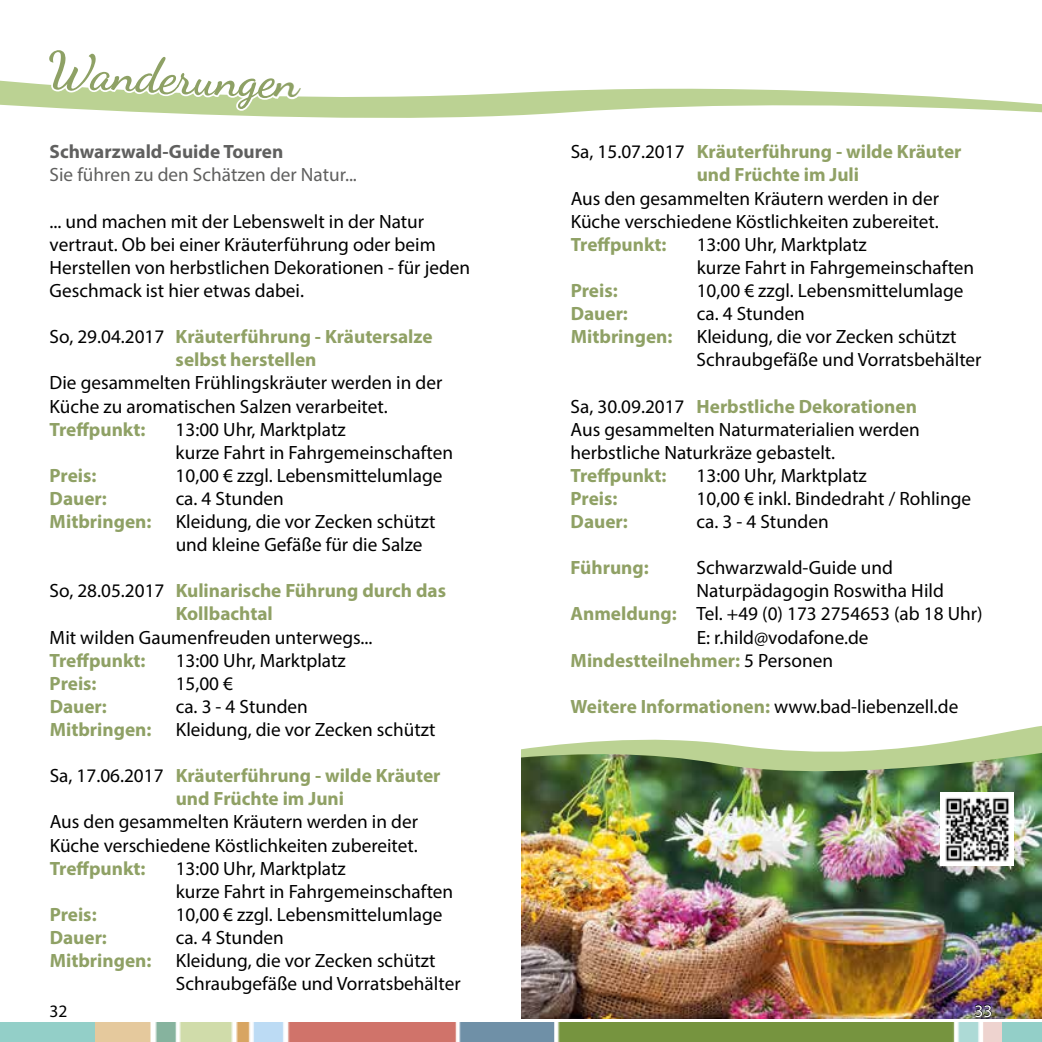
<style>
.page{position:relative;width:1042px;height:1042px;background:#fff}
.page>*{position:absolute;margin:0;border:0;box-sizing:border-box;transform-origin:0 0}
.t1{font:700 49px "Dancing Script";color:#8ea165}
.t2{font:19.25px/23.1px "Myriad Pro";color:#000}
.t3{font:700 19.25px/23.1px "Myriad Pro";color:#90a165}
.t4{font:700 19.25px "Myriad Pro";color:#8fa165}
.t5{font:19.25px "Myriad Pro";color:#60605f}
.t6{font:700 19.25px "Myriad Pro";color:#60605f}
.t7{font:17.5px "Myriad Pro";color:#000}
.t8{font:17.5px "Myriad Pro";color:#fff}
.s1{font-weight:400;color:#000}
.s2{font-weight:700;color:#90a165}
</style>
<div class="page">
<svg style="left:0;top:80px;width:1042px;height:38px"></svg>
<img style="left:521px;top:787px;width:521px;height:231px">
<img style="left:940px;top:792px;width:73px;height:73px">
<img style="left:521px;top:726px;width:521px;height:61px">
<div style="left:0;top:1023px;width:1042px;height:19px;background:#93cfc8"></div>
<img style="left:96px;top:1023px;width:905px;height:19px">
<svg style="left:974px;top:1004px;width:18px;height:13px"></svg>
<svg style="left:45px;top:80px;width:260px;height:38px"></svg>
<h1 class="t1" style="left:115px;top:43px;width:83px;rotate:3deg">nder</h1>
<p class="t6" style="left:50px;top:139px;width:235px">Schwarzwald-Guide Touren</p>
<p class="t5" style="left:50px;top:163px;width:309px">Sie führen zu den Schätzen der Natur...</p>
<p class="t2" style="left:50px;top:209px;width:422px">... und machen mit der Lebenswelt in der Natur vertraut. Ob bei einer Kräuterführung oder beim Herstellen von herbstlichen Dekorationen - für jeden Geschmack ist hier etwas dabei.</p>
<p class="t3" style="left:50px;top:324px;width:384px;text-align:center"><span class="s1">So, 29.04.2017</span> Kräuterführung - Kräutersalze selbst herstellen</p>
<p class="t2" style="left:50px;top:371px;width:394px">Die gesammelten Frühlingskräuter werden in der<br>Küche zu aromatischen Salzen verarbeitet.</p>
<p class="t4" style="left:50px;top:416px;width:97px">Treffpunkt:</p>
<p class="t2" style="left:176px;top:417px;width:279px">13:00 Uhr, Marktplatz<br>kurze Fahrt in Fahrgemeinschaften</p>
<p class="t4" style="left:50px;top:463px;width:48px">Preis:</p>
<p class="t2" style="left:176px;top:463px;width:268px">10,00 € zzgl. Lebensmittelumlage</p>
<p class="t4" style="left:50px;top:486px;width:59px">Dauer:</p>
<p class="t2" style="left:176px;top:486px;width:110px">ca. 4 Stunden</p>
<p class="t4" style="left:50px;top:509px;width:103px">Mitbringen:</p>
<p class="t2" style="left:176px;top:510px;width:261px">Kleidung, die vor Zecken schützt und kleine Gefäße für die Salze</p>
<p class="t3" style="left:176px;top:579px;width:272px;text-indent:-126px"><span class="s1">So, 28.05.2017</span> Kulinarische Führung durch das<br>Kollbachtal</p>
<p class="t2" style="left:50px;top:625px;width:324px">Mit wilden Gaumenfreuden unterwegs...</p>
<p class="t4" style="left:50px;top:647px;width:97px">Treffpunkt:</p>
<p class="t2" style="left:176px;top:648px;width:171px">13:00 Uhr, Marktplatz</p>
<p class="t4" style="left:50px;top:671px;width:48px">Preis:</p>
<p class="t2" style="left:176px;top:671px;width:59px">15,00 €</p>
<p class="t4" style="left:50px;top:694px;width:59px">Dauer:</p>
<p class="t2" style="left:176px;top:694px;width:134px">ca. 3 - 4 Stunden</p>
<p class="t4" style="left:50px;top:717px;width:103px">Mitbringen:</p>
<p class="t2" style="left:176px;top:717px;width:261px">Kleidung, die vor Zecken schützt</p>
<p class="t3" style="left:176px;top:763px;width:266px;text-indent:-126px"><span class="s1">Sa, 17.06.2017</span> Kräuterführung - wilde Kräuter und Früchte im Juni</p>
<p class="t2" style="left:50px;top:810px;width:370px">Aus den gesammelten Kräutern werden in der<br>Küche verschiedene Köstlichkeiten zubereitet.</p>
<p class="t4" style="left:50px;top:855px;width:97px">Treffpunkt:</p>
<p class="t2" style="left:176px;top:856px;width:279px">13:00 Uhr, Marktplatz<br>kurze Fahrt in Fahrgemeinschaften</p>
<p class="t4" style="left:50px;top:902px;width:48px">Preis:</p>
<p class="t2" style="left:176px;top:902px;width:268px">10,00 € zzgl. Lebensmittelumlage</p>
<p class="t4" style="left:50px;top:925px;width:59px">Dauer:</p>
<p class="t2" style="left:176px;top:925px;width:110px">ca. 4 Stunden</p>
<p class="t4" style="left:50px;top:948px;width:103px">Mitbringen:</p>
<p class="t2" style="left:176px;top:948px;width:286px">Kleidung, die vor Zecken schützt<br>Schraubgefäße und Vorratsbehälter</p>
<p class="t3" style="left:697px;top:140px;width:266px;text-indent:-126px"><span class="s1">Sa, 15.07.2017</span> Kräuterführung - wilde Kräuter und Früchte im Juli</p>
<p class="t2" style="left:571px;top:186px;width:370px">Aus den gesammelten Kräutern werden in der<br>Küche verschiedene Köstlichkeiten zubereitet.</p>
<p class="t4" style="left:571px;top:232px;width:97px">Treffpunkt:</p>
<p class="t2" style="left:697px;top:232px;width:279px">13:00 Uhr, Marktplatz<br>kurze Fahrt in Fahrgemeinschaften</p>
<p class="t4" style="left:571px;top:278px;width:48px">Preis:</p>
<p class="t2" style="left:697px;top:279px;width:268px">10,00 € zzgl. Lebensmittelumlage</p>
<p class="t4" style="left:571px;top:301px;width:59px">Dauer:</p>
<p class="t2" style="left:697px;top:302px;width:110px">ca. 4 Stunden</p>
<p class="t4" style="left:571px;top:324px;width:103px">Mitbringen:</p>
<p class="t2" style="left:696px;top:325px;width:286px">Kleidung, die vor Zecken schützt<br>Schraubgefäße und Vorratsbehälter</p>
<p class="t2" style="left:570px;top:394px;width:351px">Sa, 30.09.2017 <span class="s2">Herbstliche Dekorationen<br></span>Aus gesammelten Naturmaterialien werden herbstliche Naturkräze gebastelt.</p>
<p class="t4" style="left:570px;top:463px;width:97px">Treffpunkt:</p>
<p class="t2" style="left:696px;top:463px;width:171px">13:00 Uhr, Marktplatz</p>
<p class="t4" style="left:570px;top:486px;width:48px">Preis:</p>
<p class="t2" style="left:696px;top:486px;width:276px">10,00 € inkl. Bindedraht / Rohlinge</p>
<p class="t4" style="left:570px;top:509px;width:59px">Dauer:</p>
<p class="t2" style="left:696px;top:510px;width:134px">ca. 3 - 4 Stunden</p>
<p class="t3" style="left:570px;top:555px;width:80px">Führung:</p>
<p class="t2" style="left:696px;top:556px;width:198px">Schwarzwald-Guide und</p>
<p class="t2" style="left:696px;top:579px;width:249px">Naturpädagogin Roswitha Hild</p>
<p class="t2" style="left:570px;top:602px;width:413px"><span class="s2">Anmeldung:</span> Tel. +49 (0) 173 2754653 (ab 18 Uhr)</p>
<p class="t2" style="left:697px;top:625px;width:173px">E: r.hild@vodafone.de</p>
<p class="t3" style="left:570px;top:648px;width:264px">Mindestteilnehmer: <span class="s1">5 Personen</span></p>
<p class="t3" style="left:570px;top:694px;width:389px">Weitere Informationen: <span class="s1">www.bad-liebenzell.de</span></p>
<p class="t7" style="left:50px;top:1000px;width:19px">32</p>
<p class="t8" style="left:974px;top:1000px;width:19px">33</p>
</div>
